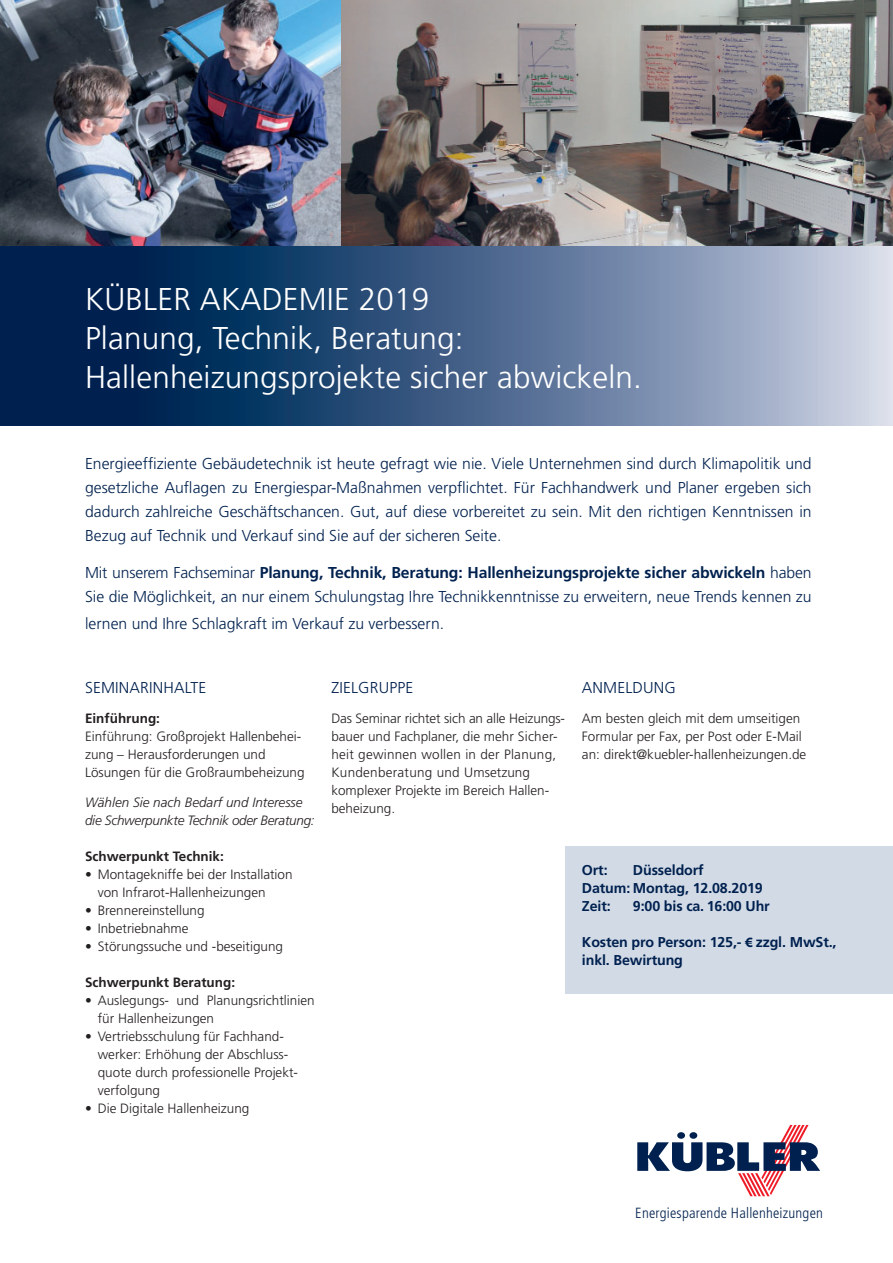
<style>
.page{position:relative;width:893px;height:1263px;background:#fff}
.page>*{position:absolute;margin:0;border:0;box-sizing:border-box;transform-origin:0 0}
.t1{font:300 31.5px/39px "Frutiger";letter-spacing:.005em;color:#fff}
.t2{font:300 15.75px/24px "Frutiger";color:#00214f;text-align:justify}
.t3{font:300 condensed 14.7px "Frutiger";letter-spacing:.015em;color:#00214f}
.t4{font:700 14.25px/18px "Frutiger";letter-spacing:-.01em;color:#00214f}
.t5{font:300 13.5px/18px "Frutiger";color:#231f20}
.t6{font:italic 300 13.5px/18px "Frutiger";letter-spacing:-.02em;color:#231f20}
.t7{font:700 13.5px "Frutiger";color:#231f20}
.s1{font-weight:700}
.s2{font-family:"Myriad Pro"}
</style>
<div class="page">
<img style="left:340px;top:0;width:553px;height:247px">
<img style="left:0;top:0;width:340px;height:247px">
<svg style="left:0;top:247px;width:893px;height:178px;background:#4b668b"></svg>
<div style="left:565px;top:846px;width:328px;height:148px;background:#d2dae6"></div>
<svg style="left:637px;top:1125px;width:183px;height:71px"></svg>
<h1 class="t1" style="left:85px;top:282px;width:558px">KÜBLER AKADEMIE 2019<br>Planung, Technik, Beratung:<br>Hallenheizungsprojekte sicher abwickeln.</h1>
<p class="t2" style="left:85px;top:453px;width:728px">Energieeffiziente Gebäudetechnik ist heute gefragt wie nie. Viele Unternehmen sind durch Klimapolitik und gesetzliche Auflagen zu Energiespar-Maßnahmen verpflichtet. Für Fachhandwerk und Planer ergeben sich dadurch zahlreiche Geschäftschancen. Gut, auf diese vorbereitet zu sein. Mit den richtigen Kenntnissen in Bezug auf Technik und Verkauf sind Sie auf der sicheren Seite.</p>
<p class="t2" style="left:85px;top:562px;width:728px">Mit unserem Fachseminar <span class="s1">Planung, Technik, Beratung: Hallenheizungsprojekte sicher abwickeln</span> haben<br>Sie die Möglichkeit, an nur einem Schulungstag Ihre Technikkenntnisse zu erweitern, neue Trends kennen zu</p>
<p class="t2" style="left:85px;top:613px;width:361px">lernen und Ihre Schlagkraft im Verkauf zu verbessern.</p>
<p class="t2" style="left:85px;top:676px;width:123px">SEMINARINHALTE</p>
<p class="t7" style="left:85px;top:713px;width:77px">Einführung:</p>
<p class="t5" style="left:85px;top:729px;width:221px">Einführung: Großprojekt Hallenbehei&shy;zung – Herausforderungen und<br>Lösungen für die Großraumbeheizung</p>
<p class="t6" style="left:85px;top:795px;width:231px">Wählen Sie nach Bedarf und Interesse die Schwerpunkte Technik oder Beratung:</p>
<p class="t7" style="left:85px;top:851px;width:140px">Schwerpunkt Technik:</p>
<p class="t5" style="left:98px;top:867px;width:196px;text-indent:-13px">• Montagekniffe bei der Installation von Infrarot-Hallenheizungen</p>
<p class="t5" style="left:85px;top:903px;width:121px">• Brennereinstellung</p>
<p class="t5" style="left:85px;top:921px;width:105px">• Inbetriebnahme</p>
<p class="t5" style="left:85px;top:939px;width:200px">• Störungssuche und -beseitigung</p>
<p class="t7" style="left:85px;top:977px;width:152px">Schwerpunkt Beratung:</p>
<p class="t5" style="left:98px;top:993px;width:218px;text-indent:-13px">• Auslegungs- und Planungsrichtlinien für Hallenheizungen</p>
<p class="t5" style="left:98px;top:1029px;width:202px;text-indent:-13px">• Vertriebsschulung für Fachhand&shy;werker: Erhöhung der Abschluss&shy;quote durch professionelle Projekt&shy;verfolgung</p>
<p class="t5" style="left:85px;top:1101px;width:166px">• Die Digitale Hallenheizung</p>
<p class="t2" style="left:331px;top:676px;width:83px">ZIELGRUPPE</p>
<p class="t5" style="left:331px;top:711px;width:235px">Das Seminar richtet sich an alle Heizungs&shy;bauer und Fachplaner, die mehr Sicher&shy;heit gewinnen wollen in der Planung, Kundenberatung und Umsetzung komplexer Projekte im Bereich Hallen&shy;beheizung.</p>
<p class="t2" style="left:582px;top:676px;width:96px">ANMELDUNG</p>
<p class="t5" style="left:582px;top:711px;width:226px">Am besten gleich mit dem umseitigen<br>Formular per Fax, per Post oder E-Mail an: direkt@kuebler-hallenheizungen.de</p>
<p class="t4" style="left:582px;top:862px;width:182px;text-indent:51px">Düsseldorf<br>Datum: Montag, 12.08.2019<br>Zeit:</p>
<p class="t4" style="left:582px;top:862px;width:27px">Ort:</p>
<p class="t4" style="left:633px;top:898px;width:138px">9:00 bis ca. 16:00 Uhr</p>
<p class="t4" style="left:582px;top:934px;width:256px">Kosten pro Person: 125,- <span class="s2">€</span> zzgl. MwSt., inkl. Bewirtung</p>
<p class="t3" style="left:635px;top:1207px;width:189px">Energiesparende Hallenheizungen</p>
</div>
